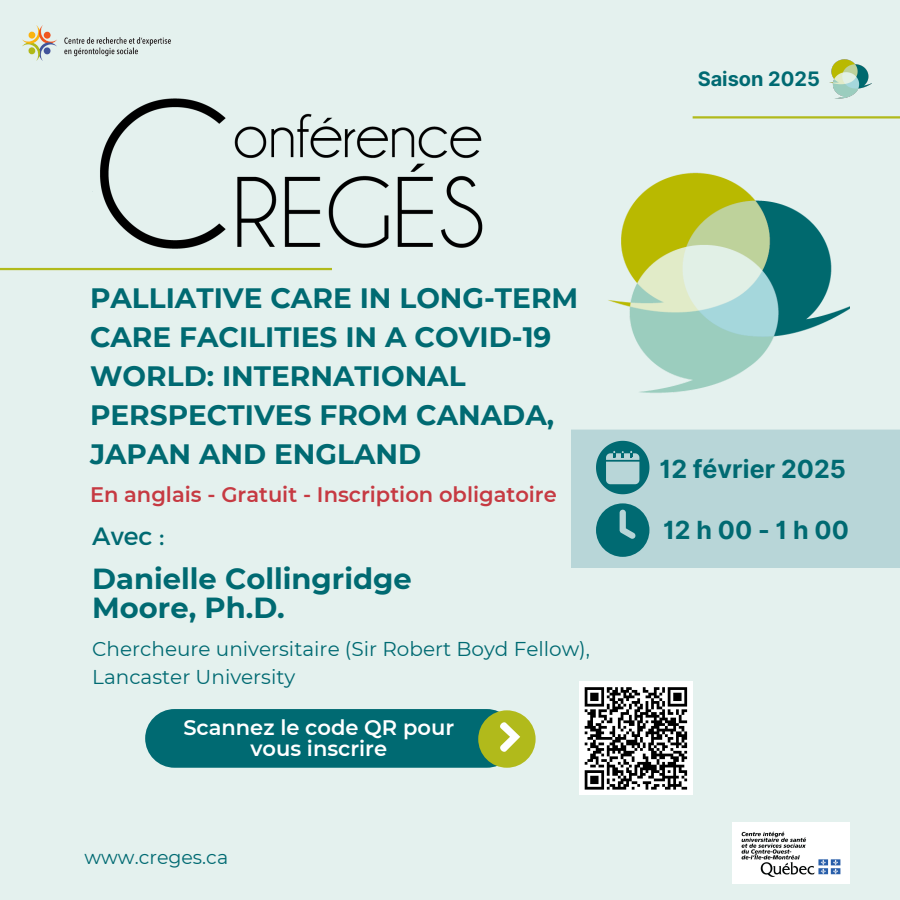
<style>
.page{position:relative;width:900px;height:900px;background:#e4f1ee}
.page>*{position:absolute;margin:0;border:0;box-sizing:border-box;transform-origin:0 0}
.t1{font:700 29px/28.5px "Montserrat";color:#006a72}
.t2{font:700 28px/39px "Montserrat";color:#006a72}
.t3{font:700 25px "Inter";color:#006a72}
.t4{font:700 25px "Inter";letter-spacing:.23em;color:#006a72}
.t5{font:25px "Montserrat";color:#006a72}
.t6{font:600 21px "Montserrat";color:#c63a42}
.t7{font:600 21px/21px "Montserrat";color:#fff;text-align:center}
.t8{font:20px/27.8px "Montserrat";color:#006a72}
.t9{font:700 19.9px "Inter";color:#006a72}
.t10{font:19px "Montserrat";color:#006a72}
</style>
<div class="page">
<hr style="left:0;top:268px;width:332px;height:2px;background:#b1ba1b">
<hr style="left:693px;top:116px;width:207px;height:3px;background:#b1ba1b">
<img style="left:92px;top:98px;width:391px;height:151px">
<img style="left:579px;top:172px;width:271px;height:258px">
<img style="left:829px;top:59px;width:43px;height:40px">
<div style="left:579px;top:682px;width:114px;height:113px;background:#fff"></div>
<svg style="left:584px;top:687px;width:104px;height:103px"></svg>
<div style="left:145px;top:709px;width:371px;height:59px;background:#006a72;border-radius:29px"></div>
<div style="left:478px;top:710px;width:58px;height:58px;background:#b1ba1b;border-radius:50%"></div>
<svg style="left:500px;top:722px;width:20px;height:30px"></svg>
<img style="left:732px;top:822px;width:118px;height:61px">
<div style="left:571px;top:430px;width:329px;height:138px;background:#b8d6d8"></div>
<svg style="left:596px;top:441px;width:53px;height:53px"></svg>
<svg style="left:596px;top:503px;width:53px;height:54px"></svg>
<img style="left:22px;top:26px;width:148px;height:34px">
<p class="t9" style="left:698px;top:66px;width:124px">Saison 2025</p>
<h5 class="t2" style="left:90px;top:278px;width:490px">PALLIATIVE CARE IN LONG-TERM<br>CARE FACILITIES IN A COVID-19<br>WORLD: INTERNATIONAL<br>PERSPECTIVES FROM CANADA,<br>JAPAN AND ENGLAND</h5>
<h4 class="t6" style="left:90px;top:482px;width:468px">En anglais - Gratuit - Inscription obligatoire</h4>
<p class="t5" style="left:92px;top:520px;width:74px">Avec :</p>
<p class="t1" style="left:92px;top:564px;width:321px">Danielle Collingridge<br>Moore, Ph.D.</p>
<h2 class="t8" style="left:92px;top:635px;width:499px">Chercheure universitaire (Sir Robert Boyd Fellow),<br>Lancaster University</h2>
<p class="t7" style="left:183px;top:717px;width:272px">Scannez le code QR pour vous inscrire</p>
<h3 class="t10" style="left:85px;top:846px;width:145px">www.creges.ca</h3>
<h1 class="t3" style="left:659px;top:454px;width:188px">12 février 2025</h1>
<p class="t4" style="left:663px;top:515px;width:187px">12h00-1h00</p>
</div>
